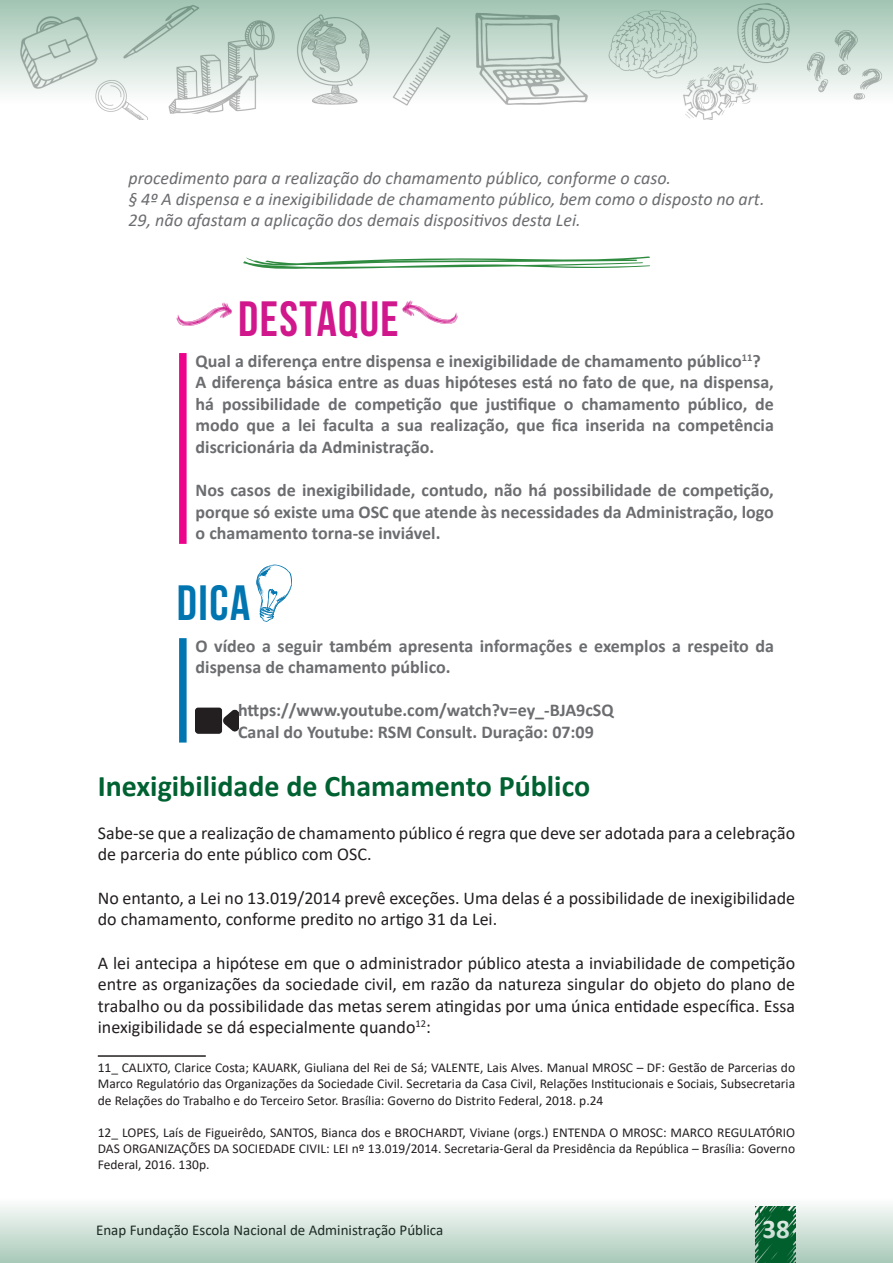
<style>
.page{position:relative;width:893px;height:1263px;background:#fff}
.page>*{position:absolute;margin:0;border:0;box-sizing:border-box;transform-origin:0 0}
.t1{font:49.5px "Bebas Neue";letter-spacing:.03em;color:#d0188c}
.t2{font:49.5px "Bebas Neue";color:#0075b0}
.Titulo{font:700 30px "Calibri";color:#006131}
.t3{font:700 27px "Calibri";color:#fff}
.texto{font:18px/21.6px "Calibri";color:#231f20}
.Destaque_texto{font:700 18px/21.6px "Calibri";color:#6c6d70;text-align:justify}
.Legislação{font:italic 18px/21px "Calibri";color:#6c6d70}
.Dica_texto{font:700 18px/21.6px "Calibri";color:#6c6d70}
.t4{font:15px "Calibri";color:#231f20}
.citação{font:13.5px/16.2px "Calibri";color:#231f20;text-align:justify}
</style>
<div class="page">
<svg style="left:0;top:0;width:893px;height:120px"></svg>
<svg style="left:0;top:1205px;width:893px;height:58px;background:#c5dad0"></svg>
<div style="left:179px;top:353px;width:8px;height:191px;background:#ed028c"></div>
<div style="left:179px;top:638px;width:8px;height:104px;background:#0075b0"></div>
<svg style="left:243px;top:256px;width:407px;height:13px"></svg>
<svg style="left:256px;top:565px;width:36px;height:57px"></svg>
<img style="left:196px;top:707px;width:42px;height:27px">
<hr style="left:98px;top:1055px;width:108px;height:2px;background:#231f20">
<p class="Legislação" style="left:128px;top:166px;width:544px">procedimento para a realização do chamamento público, conforme o caso.</p>
<p class="Legislação" style="left:128px;top:187px;width:638px">§ 4º A dispensa e a inexigibilidade de chamamento público, bem como o disposto no art.<br>29, não afastam a aplicação dos demais dispositivos desta Lei.</p>
<p class="t1" style="left:177px;top:292px;width:223px"><sup>h,</sup> DESTAQUE</p>
<p class="Destaque_texto" style="left:196px;top:350px;width:567px">Qual a diferença entre dispensa e inexigibilidade de chamamento público<sup>11</sup>?</p>
<p class="Destaque_texto" style="left:196px;top:371px;width:580px">A diferença básica entre as duas hipóteses está no fato de que, na dispensa, há possibilidade de competição que justifique o chamamento público, de modo que a lei faculta a sua realização, que fica inserida na competência discricionária da Administração.</p>
<p class="Destaque_texto" style="left:196px;top:479px;width:580px">Nos casos de inexigibilidade, contudo, não há possibilidade de competição, porque só existe uma OSC que atende às necessidades da Administração, logo o chamamento torna-se inviável.</p>
<p class="t2" style="left:177px;top:576px;width:75px">DICA</p>
<p class="Dica_texto" style="left:196px;top:635px;width:580px">O vídeo a seguir também apresenta informações e exemplos a respeito da dispensa de chamamento público.</p>
<p class="Dica_texto" style="left:238px;top:699px;width:377px">https://www.youtube.com/watch?v=ey_-BJA9cSQ</p>
<p class="Dica_texto" style="left:238px;top:721px;width:357px">Canal do Youtube: RSM Consult. Duração: 07:09</p>
<p class="Titulo" style="left:98px;top:764px;width:494px">Inexigibilidade de Chamamento Público</p>
<p class="texto" style="left:98px;top:822px;width:699px">Sabe-se que a realização de chamamento público é regra que deve ser adotada para a celebração de parceria do ente público com OSC.</p>
<p class="texto" style="left:98px;top:886px;width:699px">No entanto, a Lei no 13.019/2014 prevê exceções. Uma delas é a possibilidade de inexigibilidade do chamamento, conforme predito no artigo 31 da Lei.</p>
<p class="texto" style="left:98px;top:951px;width:699px;text-align:justify">A lei antecipa a hipótese em que o administrador público atesta a inviabilidade de competição entre as organizações da sociedade civil, em razão da natureza singular do objeto do plano de trabalho ou da possibilidade das metas serem atingidas por uma única entidade específica. Essa inexigibilidade se dá especialmente quando<sup>12</sup>:</p>
<p class="citação" style="left:98px;top:1059px;width:699px">11_ CALIXTO, Clarice Costa; KAUARK, Giuliana del Rei de Sá; VALENTE, Lais Alves. Manual MROSC – DF: Gestão de Parcerias do Marco Regulatório das Organizações da Sociedade Civil. Secretaria da Casa Civil, Relações Institucionais e Sociais, Subsecretaria de Relações do Trabalho e do Terceiro Setor. Brasília: Governo do Distrito Federal, 2018. p.24</p>
<p class="citação" style="left:98px;top:1124px;width:699px">12_ LOPES, Laís de Figueirêdo, SANTOS, Bianca dos e BROCHARDT, Viviane (orgs.) ENTENDA O MROSC: MARCO REGULATÓRIO DAS ORGANIZAÇÕES DA SOCIEDADE CIVIL: LEI nº 13.019/2014. Secretaria-Geral da Presidência da República – Brasília: Governo Federal, 2016. 130p.</p>
<p class="t4" style="left:96px;top:1220px;width:349px">Enap Fundação Escola Nacional de Administração Pública</p>
<h3 class="t3" style="left:763px;top:1210px;width:29px">38</h3>
</div>
